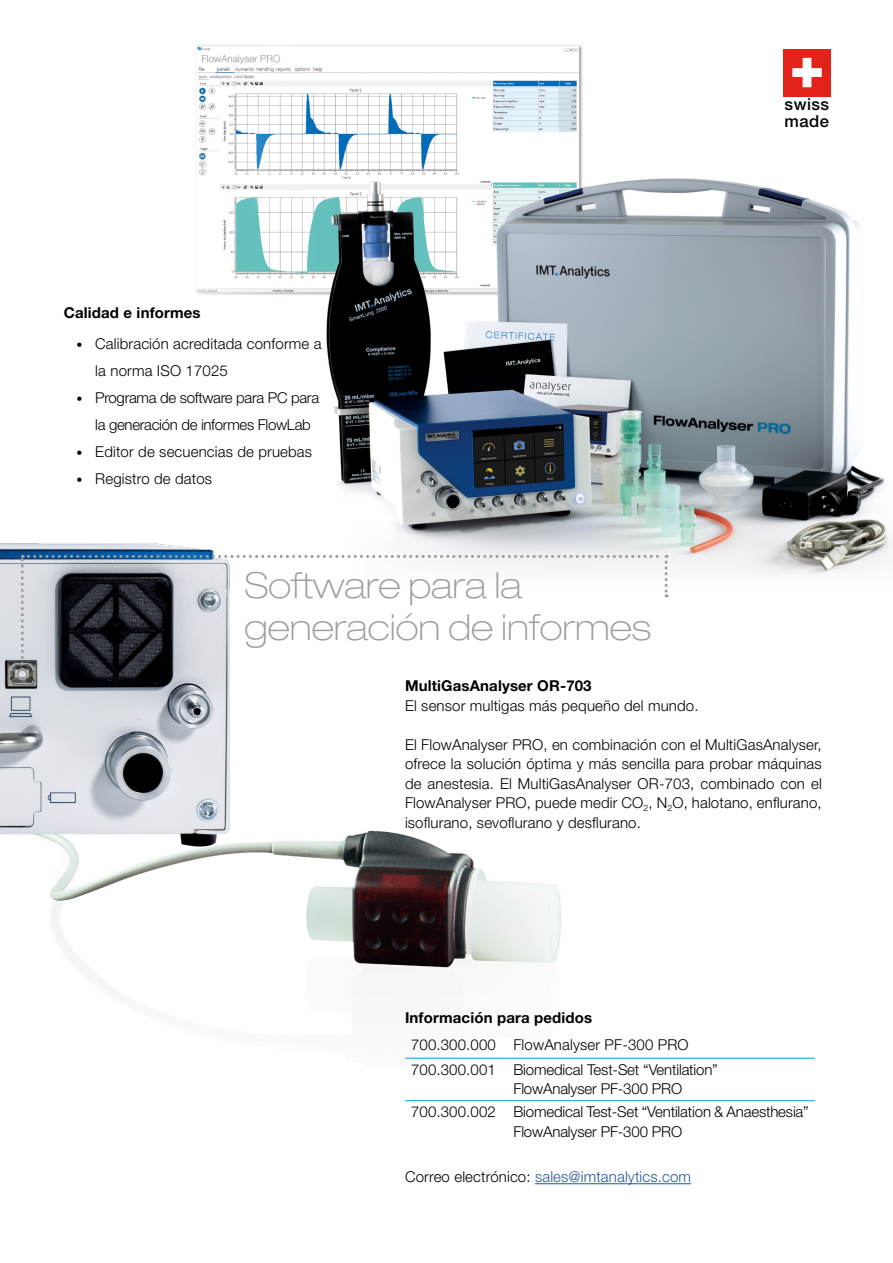
<style>
.page{position:relative;width:893px;height:1263px;background:#fff}
.page>*{position:absolute;margin:0;border:0;box-sizing:border-box;transform-origin:0 0}
.t1{font:100 expanded 36px/42px "Helvetica Neue LT Pro";color:#9c9c9d}
.t2{font:500 16.65px/17px "Helvetica Neue LT Pro";letter-spacing:.025em;color:#020203}
.t3{font:300 15px/19.5px "Helvetica Neue LT Pro";letter-spacing:.01em;color:#000}
.t4{font:300 15px/23px "Helvetica Neue LT Pro";letter-spacing:-.01em;color:#000}
.t5{font:700 15px "Helvetica Neue LT Pro";letter-spacing:.01em;color:#000}
.t6{font:300 15px/27px "Helvetica Neue LT Pro";letter-spacing:-.02em;color:#000}
.t7{font:300 15px "Helvetica Neue LT Pro";letter-spacing:.01em;color:#22599b}
.s1{font-size:12px}
.s2{color:#000}
</style>
<div class="page">
<img style="left:196px;top:45px;width:697px;height:552px">
<img style="left:50px;top:830px;width:728px;height:228px">
<img style="left:0;top:539px;width:235px;height:313px">
<svg style="left:21px;top:555px;width:647px;height:116px"></svg>
<div style="left:16px;top:668px;width:12px;height:12px;border:2px solid #9c9c9d;border-radius:50%"></div>
<div style="left:783px;top:49px;width:48px;height:47px;background:#e2231c"></div>
<svg style="left:792px;top:58px;width:30px;height:29px"></svg>
<hr style="left:535px;top:1183px;width:156px;height:1px;background:#22599b">
<hr style="left:405px;top:1058px;width:102px;height:1px;background:#009ee3">
<hr style="left:507px;top:1058px;width:308px;height:1px;background:#009ee3">
<hr style="left:405px;top:1100px;width:102px;height:1px;background:#009ee3">
<hr style="left:507px;top:1100px;width:308px;height:1px;background:#009ee3">
<p class="t5" style="left:64px;top:303px;width:138px">Calidad e informes</p>
<p class="t3" style="left:95px;top:330px;width:228px;line-height:27px;text-indent:-19px"><span class="s1">•</span> Calibración acreditada conforme a la norma ISO 17025</p>
<p class="t6" style="left:95px;top:384px;width:225px;text-indent:-19px"><span class="s1">•</span> Programa de software para PC para la generación de informes FlowLab</p>
<p class="t3" style="left:77px;top:442px;width:237px"><span class="s1">•</span> Editor de secuencias de pruebas</p>
<p class="t3" style="left:77px;top:469px;width:137px"><span class="s1">•</span> Registro de datos</p>
<h1 class="t1" style="left:244px;top:563px;width:408px">Software para la generación de informes</h1>
<p class="t2" style="left:785px;top:96px;width:46px">swiss made</p>
<p class="t5" style="left:405px;top:676px;width:188px">MultiGasAnalyser OR-703</p>
<p class="t3" style="left:405px;top:695px;width:295px">El sensor multigas más pequeño del mundo.</p>
<p class="t3" style="left:405px;top:734px;width:418px;text-align:justify">El FlowAnalyser PRO, en combinación con el MultiGasAnalyser, ofrece la solución óptima y más sencilla para probar máquinas de anestesia. El MultiGasAnalyser OR-703, combinado con el FlowAnalyser PRO, puede medir CO<sub>2</sub>, N<sub>2</sub>O, halotano, enflurano, isoflurano, sevoflurano y desflurano.</p>
<p class="t5" style="left:405px;top:1008px;width:189px">Información para pedidos</p>
<p class="t3" style="left:411px;top:1032px;width:308px;line-height:24.5px">700.300.000 FlowAnalyser PF-300 PRO<br>700.300.001 Biomedical Test-Set “Ventilation”</p>
<p class="t4" style="left:411px;top:1077px;width:399px;text-indent:102px">FlowAnalyser PF-300 PRO<br>700.300.002 Biomedical Test-Set “Ventilation &amp; Anaesthesia”</p>
<p class="t4" style="left:513px;top:1120px;width:170px">FlowAnalyser PF-300 PRO</p>
<p class="t7" style="left:405px;top:1168px;width:288px"><span class="s2">Correo electrónico:</span> sales@imtanalytics.com</p>
</div>
